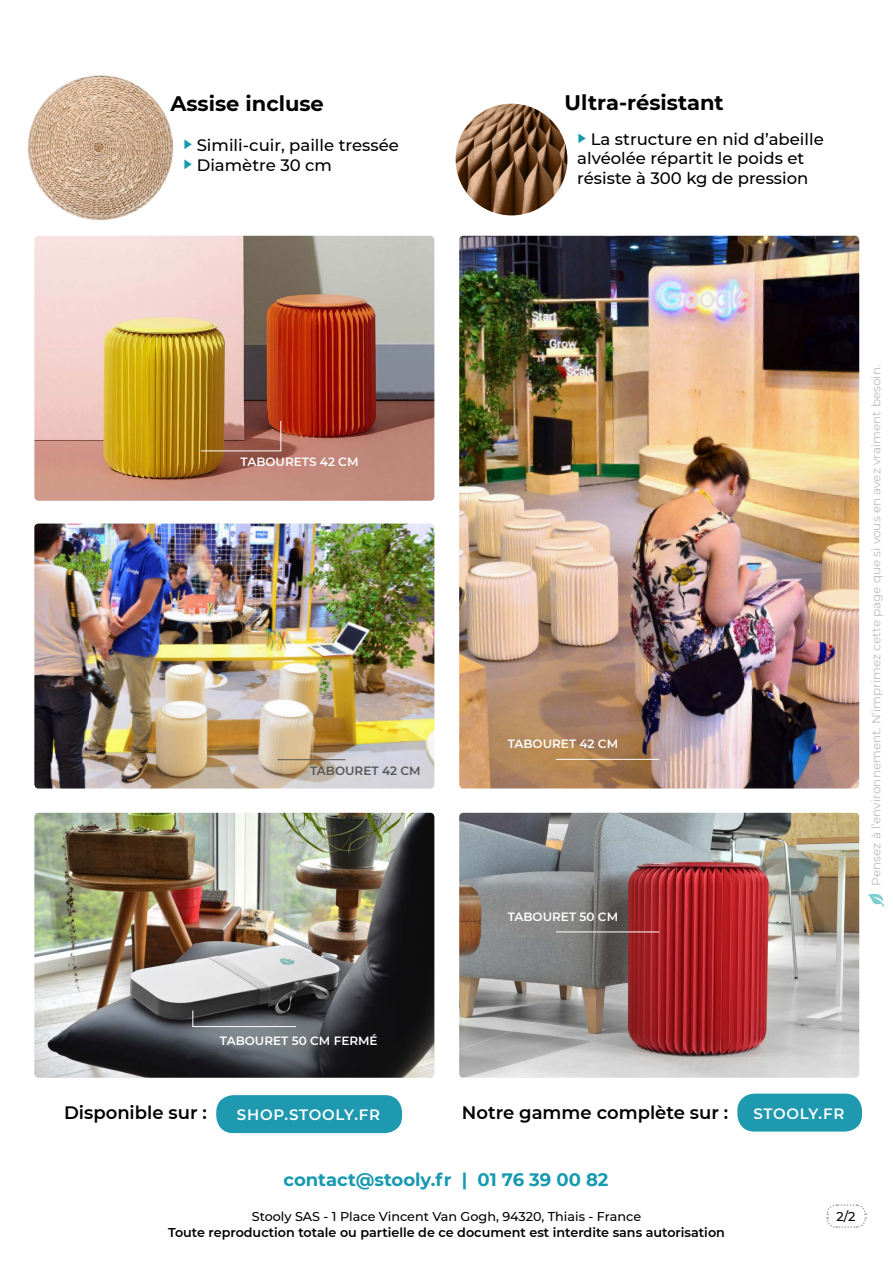
<style>
.page{position:relative;width:893px;height:1263px;background:#fff}
.page>*{position:absolute;margin:0;border:0;box-sizing:border-box;transform-origin:0 0}
.t1{font:700 21px "Montserrat";color:#000}
.t2{font:600 18px "Montserrat";color:#000}
.t3{font:700 18px "Montserrat";color:#1799b0}
.t4{font:500 16.5px/19.8px "Montserrat";color:#000}
.t5{font:600 15px "Montserrat";letter-spacing:.05em;color:#fff}
.t6{font:600 12.75px "Montserrat";color:#000}
.t7{font:500 12.75px "Montserrat";color:#000}
.t8{font:12px "Montserrat";color:#bcbcbc}
.t9{font:600 12px "Montserrat";color:#fff}
.t10{font:600 12px "Montserrat";color:#575756}
.s1{font-family:"Arial";font-weight:900;font-size:13.8px;color:#1799b0}
</style>
<div class="page">
<img style="left:34px;top:813px;width:400px;height:265px">
<img style="left:459px;top:813px;width:400px;height:265px">
<img style="left:28px;top:75px;width:146px;height:146px">
<svg style="left:826px;top:1204px;width:41px;height:24px"></svg>
<svg style="left:868px;top:893px;width:16px;height:14px"></svg>
<img style="left:34px;top:236px;width:400px;height:265px">
<img style="left:34px;top:523px;width:400px;height:265px">
<img style="left:459px;top:236px;width:400px;height:552px">
<div style="left:737px;top:1093px;width:126px;height:39px;background:#1f99b0;border-radius:18px"></div>
<div style="left:736px;top:1092px;width:127px;height:41px;border:2px solid #fff;border-radius:18px"></div>
<div style="left:215px;top:1094px;width:188px;height:40px;background:#1f99b0;border-radius:18px"></div>
<div style="left:215px;top:1094px;width:189px;height:40px;border:2px solid #fff;border-radius:18px"></div>
<img style="left:456px;top:104px;width:111px;height:111px;border-radius:56px">
<hr style="left:556px;top:931px;width:103px;height:1px;background:#fff">
<hr style="left:556px;top:759px;width:103px;height:1px;background:#fff">
<hr style="left:277px;top:759px;width:68px;height:1px;background:#575756">
<svg style="left:200px;top:420px;width:82px;height:32px;background:#9d6442"></svg>
<svg style="left:192px;top:1010px;width:105px;height:17px;background:#56585c"></svg>
<p class="t1" style="left:170px;top:89px;width:155px">Assise incluse</p>
<p class="t4" style="left:183px;top:135px;width:217px"><span class="s1">►</span> Simili-cuir, paille tressée <span class="s1">►</span> Diamètre 30 cm</p>
<p class="t1" style="left:564px;top:88px;width:161px">Ultra-résistant</p>
<p class="t4" style="left:577px;top:128px;width:248px"><span class="s1">►</span> La structure en nid d’abeille alvéolée répartit le poids et résiste à 300 kg de pression</p>
<p class="t9" style="left:241px;top:453px;width:119px">TABOURETS 42 CM</p>
<p class="t10" style="left:310px;top:762px;width:112px">TABOURET 42 CM</p>
<p class="t9" style="left:508px;top:735px;width:112px">TABOURET 42 CM</p>
<p class="t9" style="left:508px;top:908px;width:112px">TABOURET 50 CM</p>
<p class="t8" style="left:868px;top:885px;width:522px;rotate:-90deg">Pensez à l’environnement. N’imprimez cette page que si vous en avez vraiment besoin.</p>
<p class="t9" style="left:220px;top:1032px;width:159px">TABOURET 50 CM FERMÉ</p>
<p class="t2" style="left:64px;top:1100px;width:144px">Disponible sur :</p>
<p class="t2" style="left:462px;top:1100px;width:268px">Notre gamme complète sur :</p>
<p class="t5" style="left:237px;top:1104px;width:145px">SHOP.STOOLY.FR</p>
<p class="t5" style="left:753px;top:1103px;width:92px">STOOLY.FR</p>
<p class="t3" style="left:284px;top:1167px;width:326px">contact@stooly.fr | 01 76 39 00 82</p>
<p class="t7" style="left:252px;top:1208px;width:391px">Stooly SAS - 1 Place Vincent Van Gogh, 94320, Thiais - France</p>
<p class="t6" style="left:168px;top:1223px;width:558px">Toute reproduction totale ou partielle de ce document est interdite sans autorisation</p>
<p class="t7" style="left:836px;top:1207px;width:21px">2/2</p>
</div>
